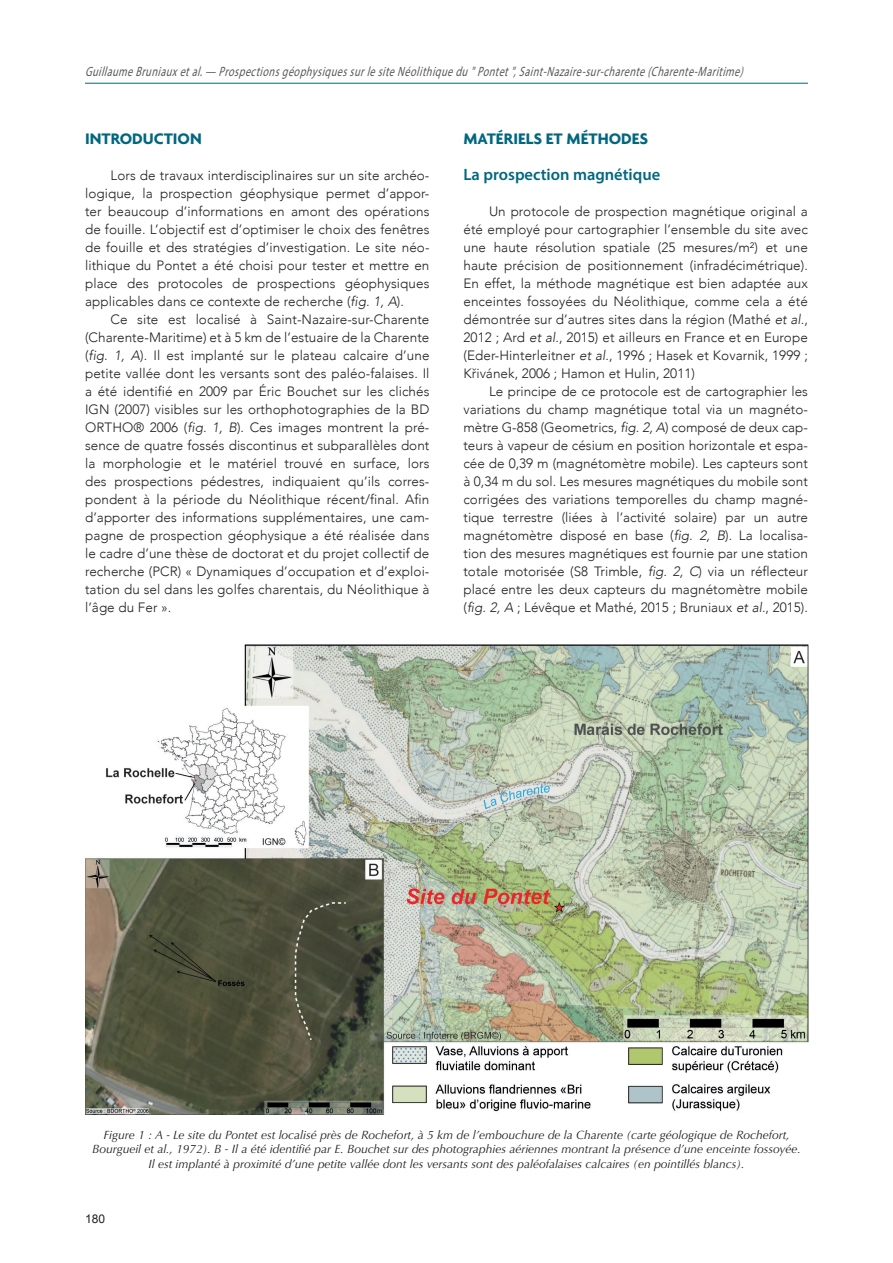
<style>
.page{position:relative;width:893px;height:1263px;background:#fff}
.page>*{position:absolute;margin:0;border:0;box-sizing:border-box;transform-origin:0 0}
.t1{font:700 16.5px "Agenda";color:#01677f}
.t2{font:600 16.5px "Myriad Pro";color:#01677f}
.t3{font:300 13.5px/18px "Avenir";letter-spacing:.005em;color:#231f20;text-align:justify}
.t4{font:italic 13.5px "Myriad Pro";color:#57585a;scale:.75 1}
.t5{font:italic 12px/14.4px "Optima";color:#231f20;text-align:center}
.t6{font:12px "Arial";color:#231f20}
.s1{font-style:italic}
</style>
<div class="page">
<hr style="left:85px;top:83px;width:723px;height:1px;background:#01677f">
<img style="left:85px;top:645px;width:723px;height:469px">
<p class="t4" style="left:85px;top:64px;width:884px">GuillaumeBruniauxetal.— ProspectionsgéophysiquessurlesiteNéolithiquedu"Pontet",Saint-Nazaire-sur-charente(Charente-Maritime)</p>
<p class="t1" style="left:85px;top:129px;width:118px">INTRODUCTION</p>
<p class="t3" style="left:85px;top:166px;width:346px;text-indent:26px">Lors de travaux interdisciplinaires sur un site archéo&shy;logique, la prospection géophysique permet d’appor&shy;ter beaucoup d’informations en amont des opérations de fouille. L’objectif est d’optimiser le choix des fenêtres de fouille et des stratégies d’investigation. Le site néo&shy;lithique du Pontet a été choisi pour tester et mettre en place des protocoles de prospections géophysiques applicables dans ce contexte de recherche (<span class="s1">fig. 1, A</span>).</p>
<p class="t3" style="left:85px;top:310px;width:346px;text-indent:26px">Ce site est localisé à Saint-Nazaire-sur-Charente (Charente-Maritime) et à 5 km de l’estuaire de la Charente (<span class="s1">fig. 1, A</span>). Il est implanté sur le plateau calcaire d’une petite vallée dont les versants sont des paléo-falaises. Il a été identifié en 2009 par Éric Bouchet sur les clichés IGN (2007) visibles sur les orthophotographies de la BD ORTHO® 2006 (<span class="s1">fig. 1, B</span>). Ces images montrent la pré&shy;sence de quatre fossés discontinus et subparallèles dont la morphologie et le matériel trouvé en surface, lors des prospections pédestres, indiquaient qu’ils corres&shy;pondent à la période du Néolithique récent/final. Afin d’apporter des informations supplémentaires, une cam&shy;pagne de prospection géophysique a été réalisée dans le cadre d’une thèse de doctorat et du projet collectif de recherche (PCR) « Dynamiques d’occupation et d’exploi&shy;tation du sel dans les golfes charentais, du Néolithique à l’âge du Fer ».</p>
<p class="t1" style="left:463px;top:129px;width:186px">MATÉRIELS ET MÉTHODES</p>
<p class="t2" style="left:463px;top:164px;width:198px">La prospection magnétique</p>
<p class="t3" style="left:463px;top:202px;width:346px;text-indent:26px">Un protocole de prospection magnétique original a été employé pour cartographier l’ensemble du site avec une haute résolution spatiale (25 mesures/m²) et une haute précision de positionnement (infradécimétrique).<br>En effet, la méthode magnétique est bien adaptée aux enceintes fossoyées du Néolithique, comme cela a été démontrée sur d’autres sites dans la région (Mathé <span class="s1">et al</span>., 2012 ; Ard <span class="s1">et al</span>., 2015) et ailleurs en France et en Europe (Eder-Hinterleitner <span class="s1">et al</span>., 1996 ; Hasek et Kovarnik, 1999 ; Křivánek, 2006 ; Hamon et Hulin, 2011)</p>
<p class="t3" style="left:463px;top:382px;width:346px;text-indent:26px">Le principe de ce protocole est de cartographier les variations du champ magnétique total via un magnéto&shy;mètre G-858 (Geometrics, <span class="s1">fig. 2, A</span>) composé de deux cap&shy;teurs à vapeur de césium en position horizontale et espa&shy;cée de 0,39 m (magnétomètre mobile). Les capteurs sont à 0,34 m du sol. Les mesures magnétiques du mobile sont corrigées des variations temporelles du champ magné&shy;tique terrestre (liées à l’activité solaire) par un autre magnétomètre disposé en base (<span class="s1">fig. 2, B</span>). La localisa&shy;tion des mesures magnétiques est fournie par une station totale motorisée (S8 Trimble, <span class="s1">fig. 2, C</span>) via un réflecteur placé entre les deux capteurs du magnétomètre mobile (<span class="s1">fig. 2, A</span> ; Lévêque et Mathé, 2015 ; Bruniaux <span class="s1">et al</span>., 2015).</p>
<p class="t5" style="left:92px;top:1128px;width:710px">Figure 1 : A - Le site du Pontet est localisé près de Rochefort, à 5 km de l’embouchure de la Charente (carte géologique de Rochefort,<br>Bourgueil et al., 1972). B - Il a été identifié par E. Bouchet sur des photographies aériennes montrant la présence d’une enceinte fossoyée.<br>Il est implanté à proximité d’une petite vallée dont les versants sont des paléofalaises calcaires (en pointillés blancs).</p>
<p class="t6" style="left:85px;top:1210px;width:22px">180</p>
</div>
